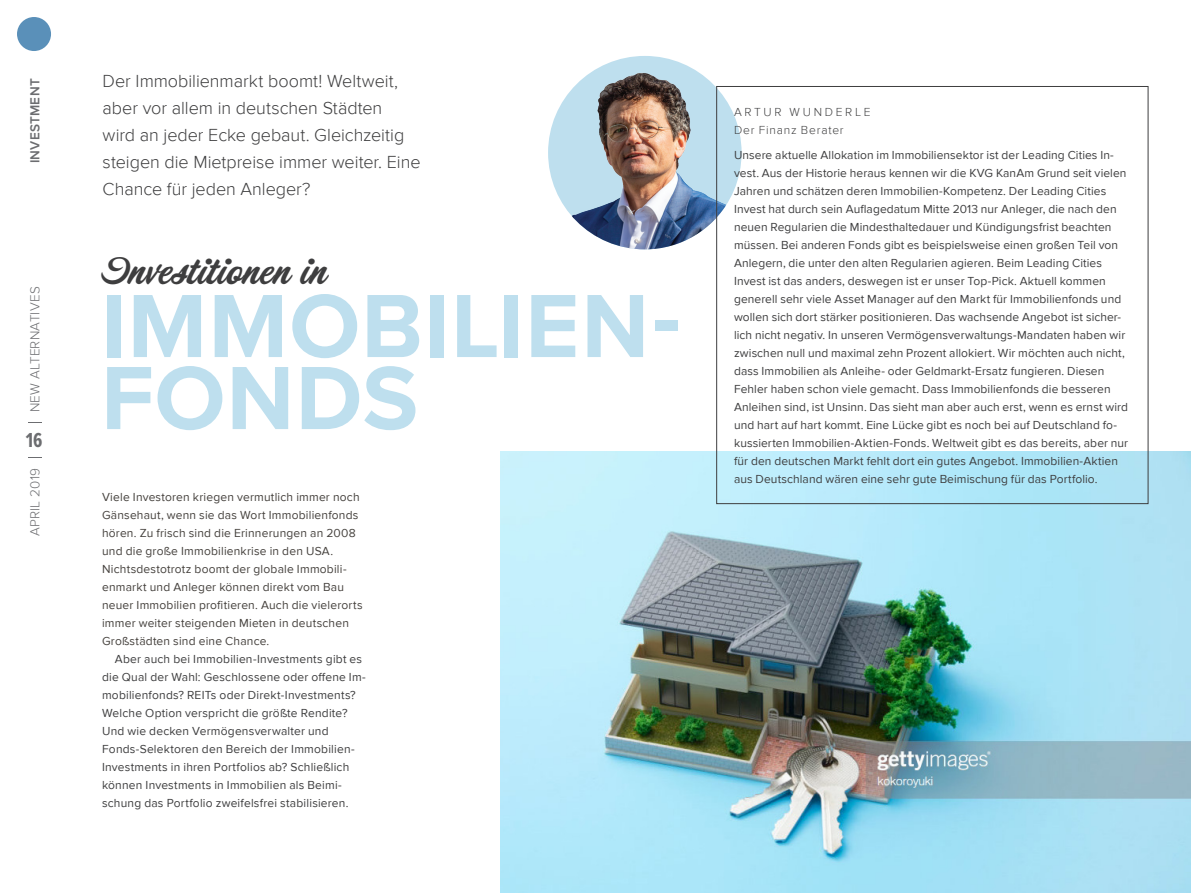
<style>
.page{position:relative;width:1191px;height:893px;background:#fff}
.page>*{position:absolute;margin:0;border:0;box-sizing:border-box;transform-origin:0 0}
.t1{font:700 93px/72px "Proxima Nova";letter-spacing:.01em;color:#bedfee}
.t2{font:34.5px "Corner Store JF";letter-spacing:.005em;color:#3e3e3f}
.t3{font:700 21px "Proxima Nova Ex Cn";color:#6c6d70}
.SF{font:300 18px/27px "Proxima Nova";letter-spacing:-.005em;color:#3e3e3f}
.t4{font:300 13.5px "Proxima Nova";letter-spacing:.02em;color:#6c6d70}
.t5{font:600 13.5px "Proxima Nova";letter-spacing:.02em;color:#6c6d70}
.TEXT_indent{font:12px/18px "Proxima Nova";letter-spacing:.005em;color:#3e3e3f}
.TEXT_no_indent{font:12px/18px "Proxima Nova";letter-spacing:.015em;color:#45413d}
.Crossheader_NAME___C{font:300 12px "Proxima Nova";letter-spacing:.07em;color:#3e3e3f}
.Crossheader_NAME___C-2{font:300 12px "Proxima Nova";letter-spacing:.225em;color:#3e3e3f}
</style>
<div class="page">
<img style="left:500px;top:451px;width:691px;height:442px">
<svg style="left:28px;top:422px;width:14px;height:1px"></svg>
<svg style="left:28px;top:457px;width:14px;height:1px"></svg>
<div style="left:17px;top:17px;width:34px;height:34px;background:#5a90b9;border-radius:50%"></div>
<div style="left:548px;top:56px;width:193px;height:193px;background:#bedfee;border-radius:50%"></div>
<img style="left:548px;top:56px;width:181px;height:193px">
<p class="t5" style="left:27px;top:163px;width:86px;rotate:-90deg">INVESTMENT</p>
<p class="t4" style="left:27px;top:412px;width:127px;rotate:-90deg">NEW ALTERNATIVES</p>
<h3 class="t3" style="left:26px;top:425px;width:18px">16</h3>
<p class="t4" style="left:27px;top:536px;width:70px;rotate:-90deg">APRIL 2019</p>
<p class="SF" style="left:103px;top:68px;width:319px">Der Immobilienmarkt boomt! Weltweit, aber vor allem in deutschen Städten<br>wird an jeder Ecke gebaut. Gleichzeitig steigen die Mietpreise immer weiter. Eine Chance für jeden Anleger?</p>
<p class="t2" style="left:101px;top:246px;width:227px">Investitionen in</p>
<p class="t1" style="left:101px;top:288px;width:580px">IMMOBILIEN-<br>FONDS</p>
<p class="TEXT_no_indent" style="left:102px;top:488px;width:262px">Viele Investoren kriegen vermutlich immer noch Gänsehaut, wenn sie das Wort Immobilienfonds hören. Zu frisch sind die Erinnerungen an 2008 und die große Immobilienkrise in den USA.<br>Nichtsdestotrotz boomt der globale Immobili&shy;enmarkt und Anleger können direkt vom Bau neuer Immobilien profitieren. Auch die vielerorts immer weiter steigenden Mieten in deutschen Großstädten sind eine Chance.</p>
<p class="TEXT_indent" style="left:102px;top:650px;width:265px;text-indent:13px">Aber auch bei Immobilien-Investments gibt es die Qual der Wahl: Geschlossene oder offene Im&shy;mobilienfonds? REITs oder Direkt-Investments?<br>Welche Option verspricht die größte Rendite?<br>Und wie decken Vermögensverwalter und Fonds-Selektoren den Bereich der Immobilien-Investments in ihren Portfolios ab? Schließlich können Investments in Immobilien als Beimi&shy;schung das Portfolio zweifelsfrei stabilisieren.</p>
<p class="Crossheader_NAME___C-2" style="left:734px;top:105px;width:138px">ARTUR WUNDERLE</p>
<p class="Crossheader_NAME___C" style="left:734px;top:123px;width:111px">Der Finanz Berater</p>
<p class="TEXT_indent" style="left:734px;top:146px;width:396px">Unsere aktuelle Allokation im Immobiliensektor ist der Leading Cities In&shy;vest. Aus der Historie heraus kennen wir die KVG KanAm Grund seit vielen Jahren und schätzen deren Immobilien-Kompetenz. Der Leading Cities Invest hat durch sein Auflagedatum Mitte 2013 nur Anleger, die nach den neuen Regularien die Mindesthaltedauer und Kündigungsfrist beachten müssen. Bei anderen Fonds gibt es beispielsweise einen großen Teil von Anlegern, die unter den alten Regularien agieren. Beim Leading Cities Invest ist das anders, deswegen ist er unser Top-Pick. Aktuell kommen generell sehr viele Asset Manager auf den Markt für Immobilienfonds und wollen sich dort stärker positionieren. Das wachsende Angebot ist sicher&shy;lich nicht negativ. In unseren Vermögensverwaltungs-Mandaten haben wir zwischen null und maximal zehn Prozent allokiert. Wir möchten auch nicht, dass Immobilien als Anleihe- oder Geldmarkt-Ersatz fungieren. Diesen Fehler haben schon viele gemacht. Dass Immobilienfonds die besseren Anleihen sind, ist Unsinn. Das sieht man aber auch erst, wenn es ernst wird und hart auf hart kommt. Eine Lücke gibt es noch bei auf Deutschland fo&shy;kussierten Immobilien-Aktien-Fonds. Weltweit gibt es das bereits, aber nur für den deutschen Markt fehlt dort ein gutes Angebot. Immobilien-Aktien aus Deutschland wären eine sehr gute Beimischung für das Portfolio.</p>
</div>
